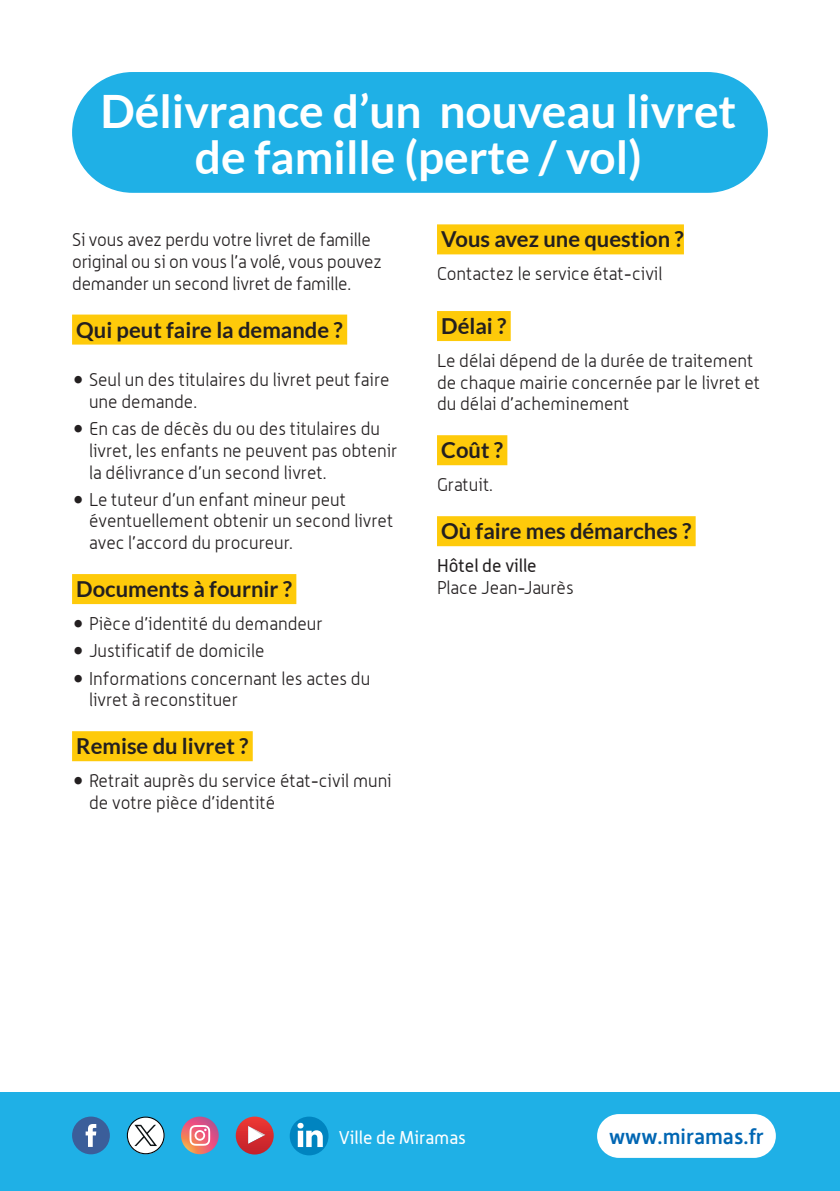
<style>
.page{position:relative;width:840px;height:1191px;background:#fff}
.page>*{position:absolute;margin:0;border:0;box-sizing:border-box;transform-origin:0 0}
.t1{font:700 46px/46px "Lato";color:#fff;text-align:center}
.t2{font:700 22px "Lato";color:#231f20}
.t3{font:500 21.4px "Alwyn New";color:#0166b3}
.t4{font:300 18px/21.6px "Alwyn";color:#231f20}
.t5{font:18px "Alwyn";color:#fff}
.t6{font:18px "Alwyn";color:#231f20}
.s1{font-weight:400;font-size:24px}
</style>
<div class="page">
<div style="left:0;top:1091px;width:839px;height:100px;background:#1fb0e6"></div>
<div style="left:596px;top:1114px;width:179px;height:43px;background:#fff;border-radius:22px"></div>
<svg style="left:235px;top:1116px;width:38px;height:38px"></svg>
<svg style="left:181px;top:1116px;width:37px;height:38px"></svg>
<svg style="left:189px;top:1125px;width:21px;height:20px"></svg>
<svg style="left:72px;top:1116px;width:38px;height:38px"></svg>
<div style="left:289px;top:1116px;width:39px;height:39px;background:#0084c0;border-radius:50%"></div>
<svg style="left:297px;top:1122px;width:25px;height:25px"></svg>
<svg style="left:127px;top:1116px;width:37px;height:38px"></svg>
<div style="left:72px;top:72px;width:695px;height:121px;background:#1fb0e6;border-radius:60px"></div>
<div style="left:72px;top:314px;width:275px;height:30px;background:#feca0a"></div>
<div style="left:72px;top:574px;width:224px;height:30px;background:#feca0a"></div>
<div style="left:72px;top:731px;width:180px;height:30px;background:#feca0a"></div>
<div style="left:437px;top:224px;width:246px;height:30px;background:#feca0a"></div>
<div style="left:437px;top:311px;width:73px;height:30px;background:#feca0a"></div>
<div style="left:437px;top:435px;width:70px;height:30px;background:#feca0a"></div>
<div style="left:437px;top:516px;width:258px;height:30px;background:#feca0a"></div>
<h1 class="t1" style="left:100px;top:87px;width:637px">Délivrance d’un nouveau livret de famille (perte / vol)</h1>
<p class="t4" style="left:72px;top:229px;width:311px">Si vous avez perdu votre livret de famille original ou si on vous l’a volé, vous pouvez demander un second livret de famille.</p>
<p class="t2" style="left:76px;top:317px;width:268px">Qui peut faire la demande ?</p>
<p class="t4" style="left:89px;top:369px;width:302px;text-indent:-17px"><span class="s1">•</span> Seul un des titulaires du livret peut faire une demande.</p>
<p class="t4" style="left:89px;top:418px;width:309px;text-indent:-17px"><span class="s1">•</span> En cas de décès du ou des titulaires du livret, les enfants ne peuvent pas obtenir la délivrance d’un second livret.</p>
<p class="t4" style="left:89px;top:488px;width:305px;text-indent:-17px"><span class="s1">•</span> Le tuteur d’un enfant mineur peut éventuellement obtenir un second livret avec l’accord du procureur.</p>
<p class="t2" style="left:76px;top:576px;width:217px">Documents à fournir ?</p>
<p class="t4" style="left:72px;top:612px;width:252px"><span class="s1">•</span> Pièce d’identité du demandeur</p>
<p class="t4" style="left:72px;top:640px;width:194px"><span class="s1">•</span> Justificatif de domicile</p>
<p class="t4" style="left:89px;top:667px;width:282px;text-indent:-17px"><span class="s1">•</span> Informations concernant les actes du livret à reconstituer</p>
<p class="t2" style="left:76px;top:733px;width:173px">Remise du livret ?</p>
<p class="t4" style="left:89px;top:770px;width:304px;text-indent:-17px"><span class="s1">•</span> Retrait auprès du service état-civil muni de votre pièce d’identité</p>
<p class="t2" style="left:441px;top:227px;width:244px">Vous avez une question ?</p>
<p class="t4" style="left:437px;top:263px;width:227px">Contactez le service état-civil</p>
<p class="t2" style="left:441px;top:313px;width:67px">Délai ?</p>
<p class="t4" style="left:437px;top:349px;width:324px">Le délai dépend de la durée de traitement de chaque mairie concernée par le livret et du délai d’acheminement</p>
<p class="t2" style="left:441px;top:437px;width:63px">Coût ?</p>
<p class="t4" style="left:437px;top:474px;width:57px">Gratuit.</p>
<p class="t2" style="left:441px;top:518px;width:251px">Où faire mes démarches ?</p>
<p class="t6" style="left:437px;top:555px;width:101px">Hôtel de ville</p>
<p class="t4" style="left:437px;top:576px;width:138px">Place Jean-Jaurès</p>
<p class="t5" style="left:339px;top:1127px;width:128px">Ville de Miramas</p>
<p class="t3" style="left:609px;top:1124px;width:156px">www.miramas.fr</p>
</div>
